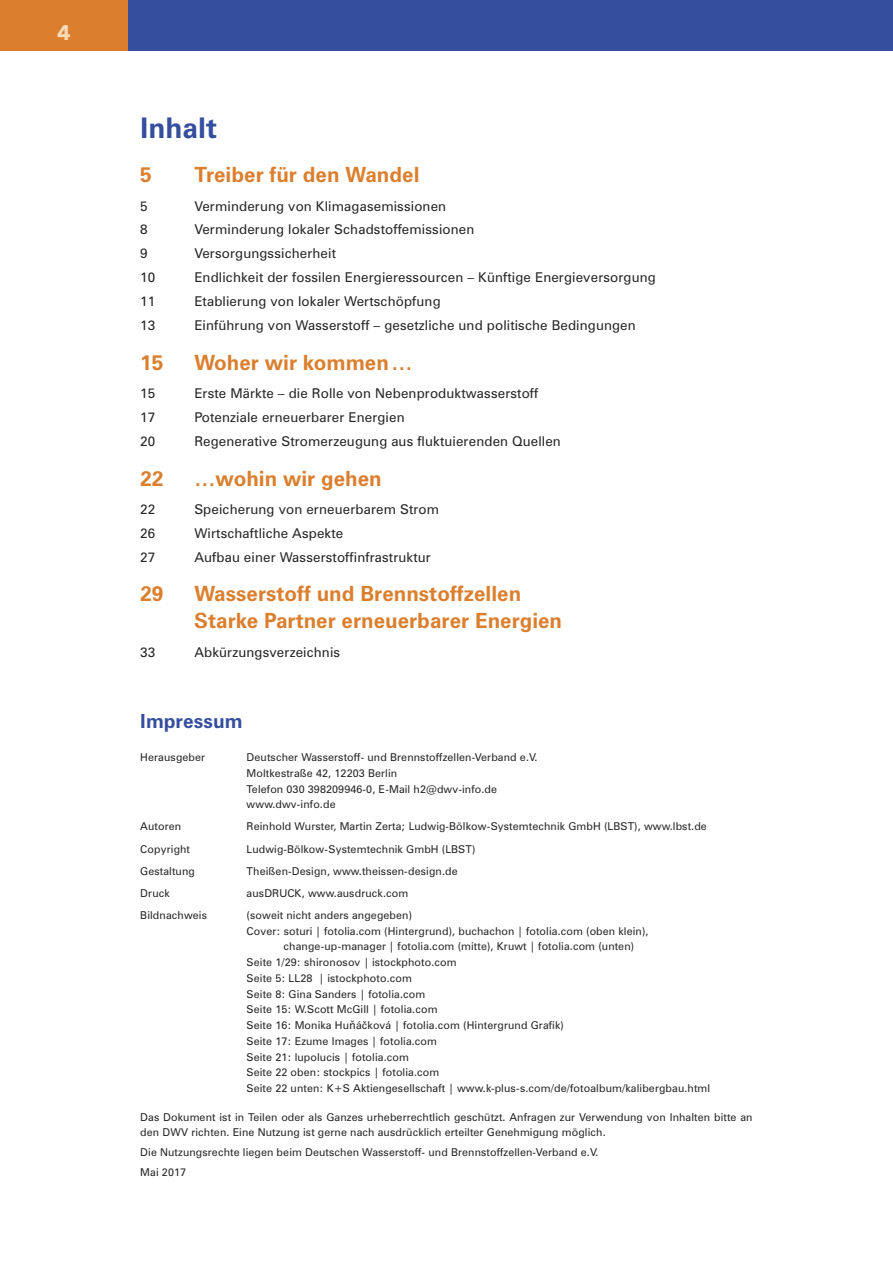
<style>
.page{position:relative;width:893px;height:1263px;background:#fff}
.page>*{position:absolute;margin:0;border:0;box-sizing:border-box;transform-origin:0 0}
.t1{font:700 28.5px "Zurich BT";color:#354e9e}
.t2{font:700 21px/27px "Zurich BT";color:#db7f2e}
.t3{font:700 21px "Avenir Next LT Pro";color:#f5dbb7}
.t4{font:700 19.5px "Zurich BT";color:#354e9e}
.t5{font:13.5px "Zurich BT";letter-spacing:.01em;color:#272526}
.t6{font:10.8px/15.8px "Zurich BT";letter-spacing:.01em;color:#272526}
.s1{font-family:"Lucida Grande"}
</style>
<div class="page">
<div style="left:128px;top:0;width:765px;height:51px;background:#354e9e"></div>
<div style="left:0;top:0;width:128px;height:51px;background:#db7f2e"></div>
<h2 class="t3" style="left:57px;top:25px;width:15px">4</h2>
<h2 class="t3" style="left:63px;top:25px;width:15px">4</h2>
<h1 class="t1" style="left:140px;top:111px;width:78px">Inhalt</h1>
<h2 class="t2" style="left:140px;top:161px;width:13px">5</h2>
<h2 class="t2" style="left:194px;top:161px;width:227px">Treiber für den Wandel</h2>
<p class="t5" style="left:140px;top:198px;width:9px">5</p>
<p class="t5" style="left:194px;top:198px;width:253px">Verminderung von Klimagasemissionen</p>
<p class="t5" style="left:140px;top:222px;width:9px">8</p>
<p class="t5" style="left:194px;top:222px;width:282px">Verminderung lokaler Schadstoffemissionen</p>
<p class="t5" style="left:140px;top:246px;width:9px">9</p>
<p class="t5" style="left:194px;top:246px;width:143px">Versorgungssicherheit</p>
<p class="t5" style="left:140px;top:270px;width:17px">10</p>
<p class="t5" style="left:194px;top:270px;width:463px">Endlichkeit der fossilen Energieressourcen – Künftige Energieversorgung</p>
<p class="t5" style="left:140px;top:293px;width:17px">11</p>
<p class="t5" style="left:194px;top:293px;width:248px">Etablierung von lokaler Wertschöpfung</p>
<p class="t5" style="left:140px;top:317px;width:17px">13</p>
<p class="t5" style="left:194px;top:317px;width:443px">Einführung von Wasserstoff – gesetzliche und politische Bedingungen</p>
<h2 class="t2" style="left:140px;top:349px;width:25px">15</h2>
<h2 class="t2" style="left:194px;top:349px;width:220px">Woher wir kommen…</h2>
<p class="t5" style="left:140px;top:385px;width:17px">15</p>
<p class="t5" style="left:194px;top:385px;width:346px">Erste Märkte – die Rolle von Nebenproduktwasserstoff</p>
<p class="t5" style="left:140px;top:409px;width:17px">17</p>
<p class="t5" style="left:194px;top:409px;width:212px">Potenziale erneuerbarer Energien</p>
<p class="t5" style="left:140px;top:433px;width:17px">20</p>
<p class="t5" style="left:194px;top:433px;width:368px">Regenerative Stromerzeugung aus fluktuierenden Quellen</p>
<h2 class="t2" style="left:140px;top:465px;width:25px">22</h2>
<h2 class="t2" style="left:194px;top:465px;width:189px">…wohin wir gehen</h2>
<p class="t5" style="left:140px;top:501px;width:17px">22</p>
<p class="t5" style="left:194px;top:501px;width:246px">Speicherung von erneuerbarem Strom</p>
<p class="t5" style="left:140px;top:525px;width:17px">26</p>
<p class="t5" style="left:194px;top:525px;width:150px">Wirtschaftliche Aspekte</p>
<p class="t5" style="left:140px;top:549px;width:17px">27</p>
<p class="t5" style="left:194px;top:549px;width:238px">Aufbau einer Wasserstoffinfrastruktur</p>
<h2 class="t2" style="left:140px;top:581px;width:25px">29</h2>
<h2 class="t2" style="left:194px;top:581px;width:369px">Wasserstoff und Brennstoffzellen<br>Starke Partner erneuerbarer Energien</h2>
<p class="t5" style="left:140px;top:644px;width:17px">33</p>
<p class="t5" style="left:194px;top:644px;width:147px">Abkürzungsverzeichnis</p>
<h3 class="t4" style="left:140px;top:710px;width:104px">Impressum</h3>
<p class="t6" style="left:140px;top:749px;width:66px">Herausgeber</p>
<p class="t6" style="left:247px;top:749px;width:292px">Deutscher Wasserstoff- und Brennstoffzellen-Verband e.V.<br>Moltkestraße 42, 12203 Berlin<br>Telefon 030 398209946-0, E-Mail h2@dwv-info.de www.dwv-info.de</p>
<p class="t6" style="left:140px;top:819px;width:42px">Autoren</p>
<p class="t6" style="left:247px;top:819px;width:462px">Reinhold Wurster, Martin Zerta; Ludwig-Bölkow-Systemtechnik GmbH (LBST), www.lbst.de</p>
<p class="t6" style="left:140px;top:841px;width:51px">Copyright</p>
<p class="t6" style="left:247px;top:841px;width:230px">Ludwig-Bölkow-Systemtechnik GmbH (LBST)</p>
<p class="t6" style="left:140px;top:863px;width:56px">Gestaltung</p>
<p class="t6" style="left:247px;top:863px;width:213px">Theißen-Design, www.theissen-design.de</p>
<p class="t6" style="left:140px;top:885px;width:31px">Druck</p>
<p class="t6" style="left:247px;top:885px;width:163px">ausDRUCK, www.ausdruck.com</p>
<p class="t6" style="left:140px;top:907px;width:68px">Bildnachweis</p>
<p class="t6" style="left:247px;top:907px;width:167px">(soweit nicht anders angegeben)</p>
<p class="t6" style="left:247px;top:923px;width:403px">Cover: soturi | fotolia.com (Hintergrund), buchachon | fotolia.com (oben klein),</p>
<p class="t6" style="left:284px;top:939px;width:352px">change-up-manager | fotolia.com (mitte), Kruwt | fotolia.com (unten)</p>
<p class="t6" style="left:247px;top:954px;width:211px">Seite 1/29: shironosov | istockphoto.com</p>
<p class="t6" style="left:247px;top:970px;width:167px">Seite 5: LL28 | istockphoto.com</p>
<p class="t6" style="left:247px;top:986px;width:180px">Seite 8: Gina Sanders | fotolia.com</p>
<p class="t6" style="left:247px;top:1002px;width:192px">Seite 15: W.Scott McGill | fotolia.com</p>
<p class="t6" style="left:247px;top:1017px;width:319px">Seite 16: Monika Hu<span class="s1">ň</span>áčková | fotolia.com (Hintergrund Grafik)</p>
<p class="t6" style="left:247px;top:1033px;width:192px">Seite 17: Ezume Images | fotolia.com</p>
<p class="t6" style="left:247px;top:1049px;width:164px">Seite 21: lupolucis | fotolia.com</p>
<p class="t6" style="left:247px;top:1065px;width:194px">Seite 22 oben: stockpics | fotolia.com</p>
<p class="t6" style="left:247px;top:1080px;width:465px">Seite 22 unten: K+S Aktiengesellschaft | www.k-plus-s.com/de/fotoalbum/kalibergbau.html</p>
<p class="t6" style="left:140px;top:1109px;width:614px">Das Dokument ist in Teilen oder als Ganzes urheberrechtlich geschützt. Anfragen zur Verwendung von Inhalten bitte an den DWV richten. Eine Nutzung ist gerne nach ausdrücklich erteilter Genehmigung möglich.</p>
<p class="t6" style="left:140px;top:1143px;width:460px;line-height:20px">Die Nutzungsrechte liegen beim Deutschen Wasserstoff- und Brennstoffzellen-Verband e.V.<br>Mai 2017</p>
</div>
